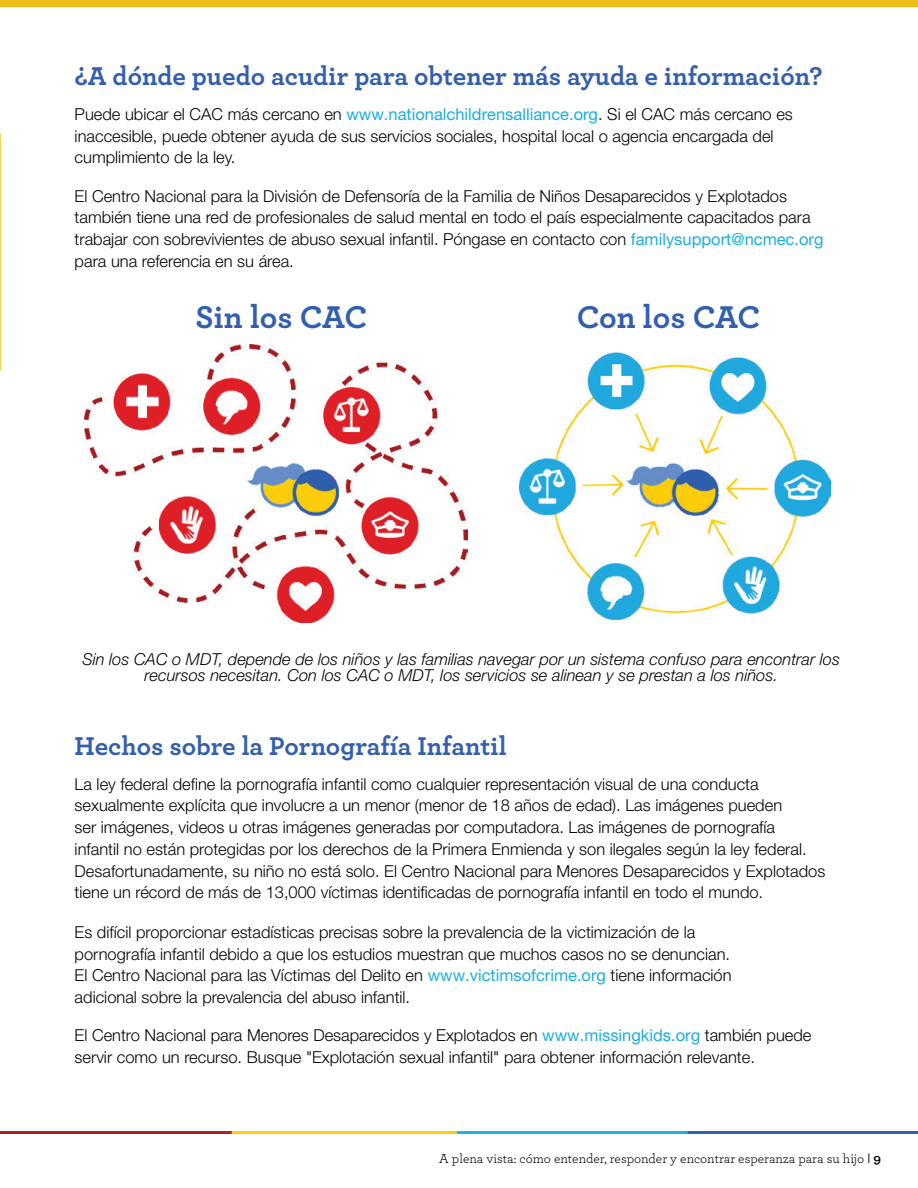
<style>
.page{position:relative;width:918px;height:1188px;background:#fff}
.page>*{position:absolute;margin:0;border:0;box-sizing:border-box;transform-origin:0 0}
.t1{font:700 33px "Archer Pro";color:#335fac}
.t2{font:700 27px "Archer Pro";color:#335fac}
.t3{font:300 16.5px/21.8px "Helvetica Neue LT Pro";color:#040503}
.t4{font:italic 300 16.5px/16.5px "Helvetica Neue LT Pro";color:#040503;text-align:center}
.t5{font:13.5px "Archer Pro";color:#040503}
.s1{font-weight:400;color:#1aaedf}
.s2{font-family:"Helvetica Neue LT Pro";font-weight:300}
.s3{font-weight:700}
</style>
<div class="page">
<div style="left:0;top:0;width:918px;height:7px;background:#eebf1a"></div>
<hr style="left:0;top:134px;width:1px;height:237px;background:#eebf1a">
<img style="left:84px;top:345px;width:384px;height:277px">
<img style="left:520px;top:353px;width:311px;height:267px">
<img style="left:0;top:1132px;width:918px;height:2px">
<h2 class="t2" style="left:75px;top:55px;width:750px">¿A dónde puedo acudir para obtener más ayuda e información?</h2>
<p class="t3" style="left:75px;top:103px;width:720px">Puede ubicar el CAC más cercano en <span class="s1">www.nationalchildrensalliance.org</span>. Si el CAC más cercano es inaccesible, puede obtener ayuda de sus servicios sociales, hospital local o agencia encargada del cumplimiento de la ley.</p>
<p class="t3" style="left:75px;top:185px;width:750px">El Centro Nacional para la División de Defensoría de la Familia de Niños Desaparecidos y Explotados también tiene una red de profesionales de salud mental en todo el país especialmente capacitados para trabajar con sobrevivientes de abuso sexual infantil. Póngase en contacto con <span class="s1">familysupport@ncmec.org </span>para una referencia en su área.</p>
<h1 class="t1" style="left:196px;top:291px;width:174px">Sin los CAC</h1>
<h1 class="t1" style="left:577px;top:291px;width:185px">Con los CAC</h1>
<p class="t4" style="left:82px;top:650px;width:759px">Sin los CAC o MDT, depende de los niños y las familias navegar por un sistema confuso para encontrar los recursos necesitan. Con los CAC o MDT, los servicios se alinean y se prestan a los niños.</p>
<h2 class="t2" style="left:75px;top:724px;width:434px">Hechos sobre la Pornografía Infantil</h2>
<p class="t3" style="left:75px;top:773px;width:752px">La ley federal define la pornografía infantil como cualquier representación visual de una conducta sexualmente explícita que involucre a un menor (menor de 18 años de edad). Las imágenes pueden<br>ser imágenes, videos u otras imágenes generadas por computadora. Las imágenes de pornografía<br>infantil no están protegidas por los derechos de la Primera Enmienda y son ilegales según la ley federal.<br>Desafortunadamente, su niño no está solo. El Centro Nacional para Menores Desaparecidos y Explotados tiene un récord de más de 13,000 víctimas identificadas de pornografía infantil en todo el mundo.</p>
<p class="t3" style="left:75px;top:921px;width:659px">Es difícil proporcionar estadísticas precisas sobre la prevalencia de la victimización de la pornografía infantil debido a que los estudios muestran que muchos casos no se denuncian.<br>El Centro Nacional para las Víctimas del Delito en <span class="s1">www.victimsofcrime.org</span> tiene información adicional sobre la prevalencia del abuso infantil.</p>
<p class="t3" style="left:75px;top:1024px;width:738px">El Centro Nacional para Menores Desaparecidos y Explotados en <span class="s1">www.missingkids.org</span> también puede servir como un recurso. Busque "Explotación sexual infantil" para obtener información relevante.</p>
<p class="t5" style="left:439px;top:1150px;width:443px">A plena vista: cómo entender, responder y encontrar esperanza para su hijo <span class="s2">I</span> <span class="s3">9</span></p>
</div>
